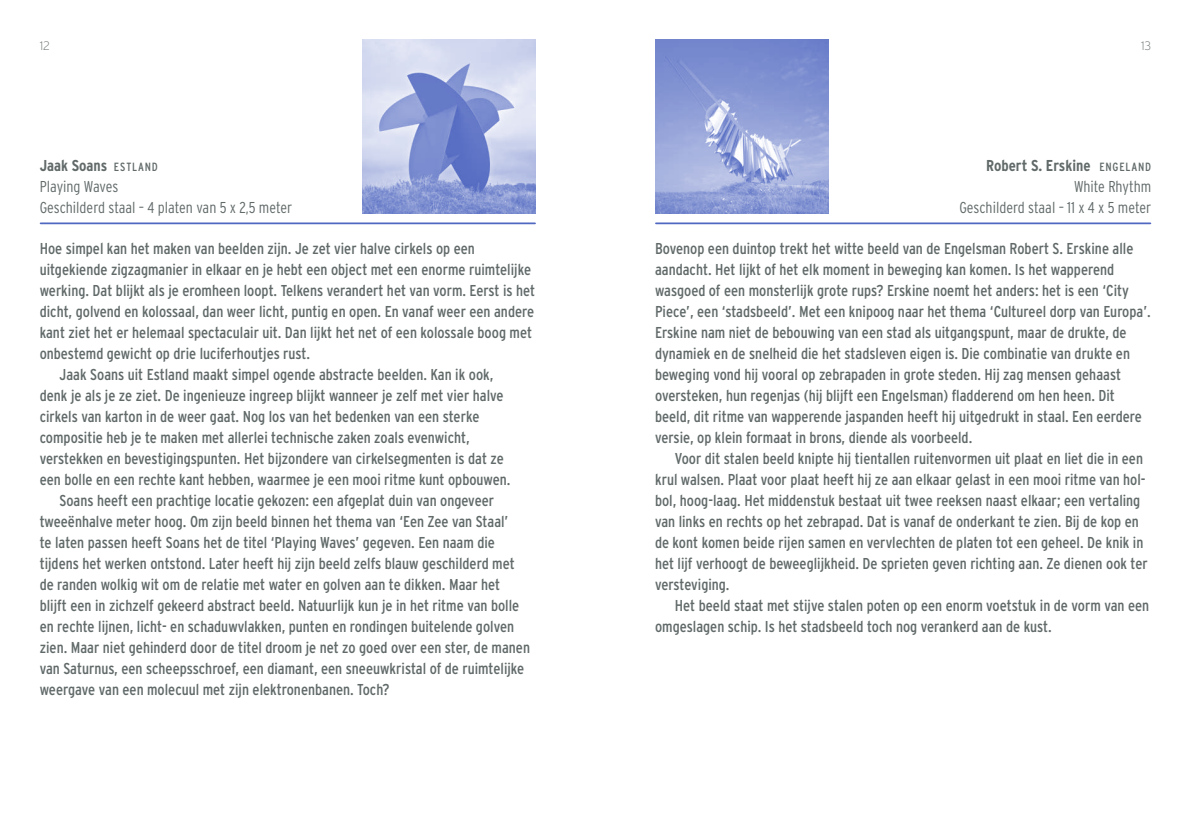
<style>
.page{position:relative;width:1191px;height:819px;background:#fff}
.page>*{position:absolute;margin:0;border:0;box-sizing:border-box;transform-origin:0 0}
.t1{font:15.75px/21px "Interstate Condensed";color:#616969}
.t2{font:300 15.75px/21px "Interstate Condensed";color:#616969}
.t3{font:200 12.25px "Interstate";color:#616969}
.s1{font-weight:700}
.s2{font-weight:400;font-size:11.9px}
</style>
<div class="page">
<img style="left:362px;top:40px;width:174px;height:173px">
<hr style="left:41px;top:222px;width:494px;height:2px;background:#5168c1">
<img style="left:655px;top:40px;width:173px;height:173px">
<hr style="left:656px;top:222px;width:494px;height:2px;background:#5168c1">
<p class="t3" style="left:40px;top:38px;width:12px">12</p>
<p class="t3" style="left:1141px;top:38px;width:12px">13</p>
<p class="t2" style="left:40px;top:155px;width:254px"><span class="s1">Jaak Soans</span> <span class="s2">ESTLAND<br></span>Playing Waves<br>Geschilderd staal – 4 platen van 5 x 2,5 meter</p>
<p class="t1" style="left:40px;top:238px;width:437px">Hoe simpel kan het maken van beelden zijn. Je zet vier halve cirkels op een</p>
<p class="t1" style="left:40px;top:259px;width:493px">uitgekiende zigzagmanier in elkaar en je hebt een object met een enorme ruimtelijke</p>
<p class="t1" style="left:40px;top:280px;width:497px">werking. Dat blijkt als je eromheen loopt. Telkens verandert het van vorm. Eerst is het</p>
<p class="t1" style="left:40px;top:301px;width:496px">dicht, golvend en kolossaal, dan weer licht, puntig en open. En vanaf weer een andere</p>
<p class="t1" style="left:40px;top:322px;width:494px">kant ziet het er helemaal spectaculair uit. Dan lijkt het net of een kolossale boog met</p>
<p class="t1" style="left:40px;top:343px;width:272px">onbestemd gewicht op drie luciferhoutjes rust.</p>
<p class="t1" style="left:60px;top:364px;width:435px">Jaak Soans uit Estland maakt simpel ogende abstracte beelden. Kan ik ook,</p>
<p class="t1" style="left:40px;top:385px;width:465px">denk je als je ze ziet. De ingenieuze ingreep blijkt wanneer je zelf met vier halve</p>
<p class="t1" style="left:40px;top:405px;width:441px">cirkels van karton in de weer gaat. Nog los van het bedenken van een sterke</p>
<p class="t1" style="left:40px;top:426px;width:431px">compositie heb je te maken met allerlei technische zaken zoals evenwicht,</p>
<p class="t1" style="left:40px;top:447px;width:465px">verstekken en bevestigingspunten. Het bijzondere van cirkelsegmenten is dat ze</p>
<p class="t1" style="left:40px;top:468px;width:472px">een bolle en een rechte kant hebben, waarmee je een mooi ritme kunt opbouwen.</p>
<p class="t1" style="left:60px;top:489px;width:436px">Soans heeft een prachtige locatie gekozen: een afgeplat duin van ongeveer</p>
<p class="t1" style="left:40px;top:510px;width:470px">tweeënhalve meter hoog. Om zijn beeld binnen het thema van ‘Een Zee van Staal’</p>
<p class="t1" style="left:40px;top:531px;width:457px">te laten passen heeft Soans het de titel ‘Playing Waves’ gegeven. Een naam die</p>
<p class="t1" style="left:40px;top:552px;width:476px">tijdens het werken ontstond. Later heeft hij zijn beeld zelfs blauw geschilderd met</p>
<p class="t1" style="left:40px;top:573px;width:462px">de randen wolkig wit om de relatie met water en golven aan te dikken. Maar het</p>
<p class="t1" style="left:40px;top:594px;width:481px">blijft een in zichzelf gekeerd abstract beeld. Natuurlijk kun je in het ritme van bolle</p>
<p class="t1" style="left:40px;top:615px;width:476px">en rechte lijnen, licht- en schaduwvlakken, punten en rondingen buitelende golven</p>
<p class="t1" style="left:40px;top:636px;width:492px">zien. Maar niet gehinderd door de titel droom je net zo goed over een ster, de manen</p>
<p class="t1" style="left:40px;top:657px;width:486px">van Saturnus, een scheepsschroef, een diamant, een sneeuwkristal of de ruimtelijke</p>
<p class="t1" style="left:40px;top:678px;width:351px">weergave van een molecuul met zijn elektronenbanen. Toch?</p>
<p class="t2" style="left:959px;top:155px;width:193px;text-align:right"><span class="s1">Robert S. Erskine</span> <span class="s2">ENGELAND<br></span>White Rhythm<br>Geschilderd staal – 11 x 4 x 5 meter</p>
<p class="t1" style="left:655px;top:238px;width:497px">Bovenop een duintop trekt het witte beeld van de Engelsman Robert S. Erskine alle aandacht. Het lijkt of het elk moment in beweging kan komen. Is het wapperend wasgoed of een monsterlijk grote rups? Erskine noemt het anders: het is een ‘City Piece’, een ‘stadsbeeld’. Met een knipoog naar het thema ‘Cultureel dorp van Europa’.<br>Erskine nam niet de bebouwing van een stad als uitgangspunt, maar de drukte, de dynamiek en de snelheid die het stadsleven eigen is. Die combinatie van drukte en beweging vond hij vooral op zebrapaden in grote steden. Hij zag mensen gehaast oversteken, hun regenjas (hij blijft een Engelsman) fladderend om hen heen. Dit beeld, dit ritme van wapperende jaspanden heeft hij uitgedrukt in staal. Een eerdere versie, op klein formaat in brons, diende als voorbeeld.</p>
<p class="t1" style="left:655px;top:447px;width:494px;text-indent:20px">Voor dit stalen beeld knipte hij tientallen ruitenvormen uit plaat en liet die in een krul walsen. Plaat voor plaat heeft hij ze aan elkaar gelast in een mooi ritme van hol&shy;bol, hoog-laag. Het middenstuk bestaat uit twee reeksen naast elkaar; een vertaling van links en rechts op het zebrapad. Dat is vanaf de onderkant te zien. Bij de kop en de kont komen beide rijen samen en vervlechten de platen tot een geheel. De knik in het lijf verhoogt de beweeglijkheid. De sprieten geven richting aan. Ze dienen ook ter versteviging.</p>
<p class="t1" style="left:655px;top:594px;width:495px;text-indent:20px">Het beeld staat met stijve stalen poten op een enorm voetstuk in de vorm van een omgeslagen schip. Is het stadsbeeld toch nog verankerd aan de kust.</p>
</div>
